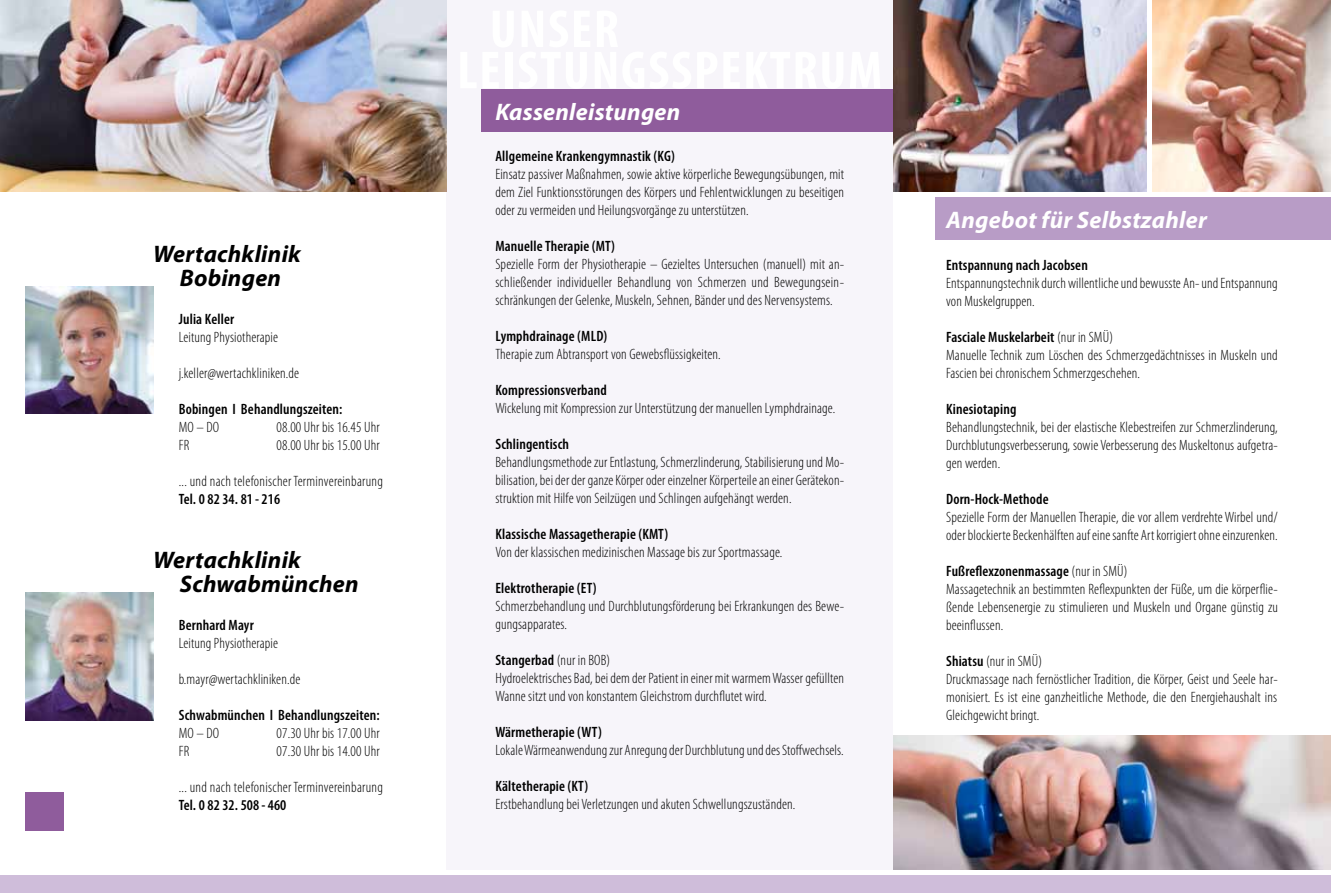
<style>
.page{position:relative;width:1331px;height:893px;background:#fff}
.page>*{position:absolute;margin:0;border:0;box-sizing:border-box;transform-origin:0 0}
.t1{font:italic 700 24px/24px "Myriad Pro";letter-spacing:.01em;color:#000;text-align:center}
.t2{font:italic 700 24px "Myriad Pro";letter-spacing:.01em;color:#fff}
.t3{font:300 condensed 15px/18px "Myriad Pro";letter-spacing:.01em;color:#000}
.t4{font:600 condensed 15px "Myriad Pro";letter-spacing:.01em;color:#000}
.s1{font-weight:600}
</style>
<div class="page">
<div style="left:446px;top:0;width:447px;height:870px;background:#f7f5fa"></div>
<img style="left:26px;top:593px;width:127px;height:127px">
<img style="left:26px;top:286px;width:127px;height:128px">
<div style="left:935px;top:198px;width:396px;height:42px;background:#b89cc6"></div>
<img style="left:0;top:0;width:446px;height:191px">
<img style="left:893px;top:736px;width:438px;height:134px">
<img style="left:1152px;top:0;width:179px;height:191px">
<img style="left:893px;top:0;width:253px;height:191px">
<div style="left:0;top:876px;width:1331px;height:17px;background:#cfbdda"></div>
<div style="left:26px;top:792px;width:38px;height:38px;background:#8f5c9c"></div>
<div style="left:481px;top:89px;width:412px;height:43px;background:#8f5c9c"></div>
<h1 class="t1" style="left:153px;top:241px;width:149px">Wertachklinik<br>Bobingen</h1>
<p class="t4" style="left:179px;top:310px;width:57px">Julia Keller</p>
<p class="t3" style="left:179px;top:328px;width:101px">Leitung Physiotherapie</p>
<p class="t3" style="left:179px;top:364px;width:122px">j.keller@wertachkliniken.de</p>
<p class="t4" style="left:179px;top:400px;width:165px">Bobingen I Behandlungszeiten:</p>
<p class="t3" style="left:179px;top:418px;width:42px">MO – DO</p>
<p class="t3" style="left:277px;top:418px;width:105px">08.00 Uhr bis 16.45 Uhr</p>
<p class="t3" style="left:179px;top:436px;width:12px">FR</p>
<p class="t3" style="left:277px;top:436px;width:105px">08.00 Uhr bis 15.00 Uhr</p>
<p class="t3" style="left:179px;top:472px;width:206px">... und nach telefonischer Terminvereinbarung</p>
<p class="t4" style="left:179px;top:490px;width:103px">Tel. 0 82 34. 81 - 216</p>
<h1 class="t1" style="left:180px;top:547px;width:180px;text-align:left;text-indent:-27px">Wertachklinik<br>Schwabmünchen</h1>
<p class="t4" style="left:179px;top:616px;width:76px">Bernhard Mayr</p>
<p class="t3" style="left:179px;top:634px;width:101px">Leitung Physiotherapie</p>
<p class="t3" style="left:179px;top:670px;width:123px">b.mayr@wertachkliniken.de</p>
<p class="t4" style="left:179px;top:706px;width:202px">Schwabmünchen I Behandlungszeiten:</p>
<p class="t3" style="left:179px;top:724px;width:42px">MO – DO</p>
<p class="t3" style="left:277px;top:724px;width:105px">07.30 Uhr bis 17.00 Uhr</p>
<p class="t3" style="left:179px;top:742px;width:12px">FR</p>
<p class="t3" style="left:277px;top:742px;width:105px">07.30 Uhr bis 14.00 Uhr</p>
<p class="t3" style="left:179px;top:778px;width:206px">... und nach telefonischer Terminvereinbarung</p>
<p class="t4" style="left:179px;top:796px;width:109px">Tel. 0 82 32. 508 - 460</p>
<h1 class="t2" style="left:495px;top:96px;width:187px">Kassenleistungen</h1>
<p class="t4" style="left:495px;top:147px;width:181px">Allgemeine Krankengymnastik (KG)</p>
<p class="t3" style="left:495px;top:165px;width:350px;text-align:justify">Einsatz passiver Maßnahmen, sowie aktive körperliche Bewegungsübungen, mit dem Ziel Funktionsstörungen des Körpers und Fehlentwicklungen zu beseitigen oder zu vermeiden und Heilungsvorgänge zu unterstützen.</p>
<p class="t4" style="left:495px;top:237px;width:121px">Manuelle Therapie (MT)</p>
<p class="t3" style="left:495px;top:255px;width:350px;text-align:justify">Spezielle Form der Physiotherapie – Gezieltes Untersuchen (manuell) mit an&shy;schließender individueller Behandlung von Schmerzen und Bewegungsein&shy;schränkungen der Gelenke, Muskeln, Sehnen, Bänder und des Nervensystems.</p>
<p class="t4" style="left:495px;top:327px;width:113px">Lymphdrainage (MLD)</p>
<p class="t3" style="left:495px;top:345px;width:227px">Therapie zum Abtransport von Gewebsflüssigkeiten.</p>
<p class="t4" style="left:495px;top:381px;width:113px">Kompressionsverband</p>
<p class="t3" style="left:495px;top:399px;width:341px">Wickelung mit Kompression zur Unterstützung der manuellen Lymphdrainage.</p>
<p class="t4" style="left:495px;top:435px;width:75px">Schlingentisch</p>
<p class="t3" style="left:495px;top:453px;width:350px;text-align:justify">Behandlungsmethode zur Entlastung, Schmerzlinderung, Stabilisierung und Mo&shy;bilisation, bei der der ganze Körper oder einzelner Körperteile an einer Gerätekon&shy;struktion mit Hilfe von Seilzügen und Schlingen aufgehängt werden.</p>
<p class="t4" style="left:495px;top:525px;width:174px">Klassische Massagetherapie (KMT)</p>
<p class="t3" style="left:495px;top:543px;width:289px">Von der klassischen medizinischen Massage bis zur Sportmassage.</p>
<p class="t4" style="left:495px;top:579px;width:103px">Elektrotherapie (ET)</p>
<p class="t3" style="left:495px;top:597px;width:350px">Schmerzbehandlung und Durchblutungsförderung bei Erkrankungen des Bewe&shy;gungsapparates.</p>
<p class="t3" style="left:495px;top:651px;width:350px"><span class="s1">Stangerbad</span> (nur in BOB)<br>Hydroelektrisches Bad, bei dem der Patient in einer mit warmem Wasser gefüllten<br>Wanne sitzt und von konstantem Gleichstrom durchflutet wird.</p>
<p class="t4" style="left:495px;top:723px;width:108px">Wärmetherapie (WT)</p>
<p class="t3" style="left:495px;top:741px;width:350px">Lokale Wärmeanwendung zur Anregung der Durchblutung und des Stoffwechsels.</p>
<p class="t4" style="left:495px;top:777px;width:94px">Kältetherapie (KT)</p>
<p class="t3" style="left:495px;top:795px;width:302px">Erstbehandlung bei Verletzungen und akuten Schwellungszuständen.</p>
<h1 class="t2" style="left:946px;top:205px;width:262px">Angebot für Selbstzahler</h1>
<p class="t4" style="left:946px;top:255px;width:143px">Entspannung nach Jacobsen</p>
<p class="t3" style="left:946px;top:274px;width:333px">Entspannungstechnik durch willentliche und bewusste An- und Entspannung von Muskelgruppen.</p>
<p class="t3" style="left:946px;top:328px;width:333px"><span class="s1">Fasciale Muskelarbeit</span> (nur in SMÜ)<br>Manuelle Technik zum Löschen des Schmerzgedächtnisses in Muskeln und<br>Fascien bei chronischem Schmerzgeschehen.</p>
<p class="t4" style="left:946px;top:399px;width:72px">Kinesiotaping</p>
<p class="t3" style="left:946px;top:418px;width:333px;text-align:justify">Behandlungstechnik, bei der elastische Klebestreifen zur Schmerzlinderung, Durchblutungsverbesserung, sowie Verbesserung des Muskeltonus aufgetra&shy;gen werden.</p>
<p class="t4" style="left:946px;top:489px;width:104px">Dorn-Hock-Methode</p>
<p class="t3" style="left:946px;top:508px;width:333px">Spezielle Form der Manuellen Therapie, die vor allem verdrehte Wirbel und/ oder blockierte Beckenhälften auf eine sanfte Art korrigiert ohne einzurenken.</p>
<p class="t3" style="left:946px;top:562px;width:333px"><span class="s1">Fußreflexzonenmassage</span> (nur in SMÜ)<br>Massagetechnik an bestimmten Reflexpunkten der Füße, um die körperflie&shy;ßende Lebensenergie zu stimulieren und Muskeln und Organe günstig zu beeinflussen.</p>
<p class="t3" style="left:946px;top:652px;width:333px"><span class="s1">Shiatsu</span> (nur in SMÜ)<br>Druckmassage nach fernöstlicher Tradition, die Körper, Geist und Seele har&shy;monisiert. Es ist eine ganzheitliche Methode, die den Energiehaushalt ins Gleichgewicht bringt.</p>
</div>
